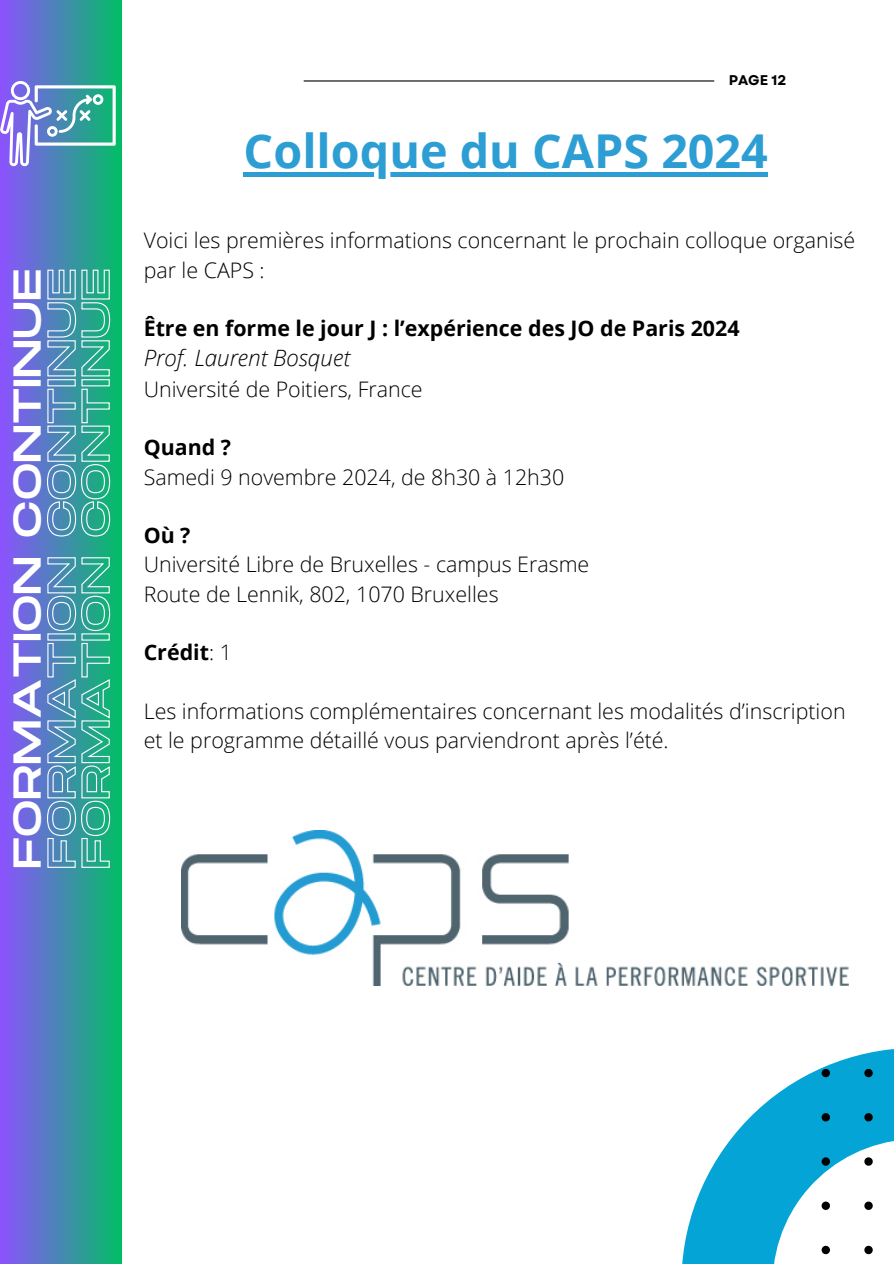
<style>
.page{position:relative;width:894px;height:1264px;background:#fff}
.page>*{position:absolute;margin:0;border:0;box-sizing:border-box;transform-origin:0 0}
.t1{font:700 46.65px "Open Sans";color:#2d9ed3}
.t2{font:38.85px "Monument Extended";color:#fff}
.t3{font:italic 300 22.5px "Open Sans";color:#000}
.t4{font:300 21.45px/29.2px "Open Sans";color:#000}
.t5{font:700 21.45px "Open Sans";color:#000}
.t6{font:700 14.1px "Garet";color:#000}
.s1{font-weight:700}
.s2{font-weight:300}
</style>
<div class="page">
<div style="left:0;top:0;width:121px;height:1263px;background:linear-gradient(to right,#8c52ff,#02bd65)"></div>
<hr style="left:303px;top:80px;width:411px;height:2px;background:#000">
<svg style="left:588px;top:966px;width:305px;height:297px"></svg>
<svg style="left:821px;top:1068px;width:72px;height:195px"></svg>
<svg style="left:0;top:81px;width:116px;height:85px"></svg>
<img style="left:181px;top:830px;width:667px;height:155px">
<hr style="left:243px;top:172px;width:524px;height:4px;background:#2d9ed3">
<svg style="left:46px;top:269px;width:65px;height:599px;background:#51a7aa"></svg>
<h2 class="t2" style="left:6px;top:869px;width:602px;rotate:-90deg">FORMATION CONTINUE</h2>
<p class="t6" style="left:728px;top:70px;width:59px">PAGE 12</p>
<h3 class="t1" style="left:243px;top:119px;width:525px">Colloque du CAPS 2024</h3>
<p class="t4" style="left:144px;top:225px;width:713px">Voici les premières informations concernant le prochain colloque organisé par le CAPS :</p>
<h2 class="t5" style="left:144px;top:313px;width:597px">Être en forme le jour J : l’expérience des JO de Paris 2024</h2>
<h2 class="t3" style="left:144px;top:342px;width:208px">Prof. Laurent Bosquet</h2>
<h2 class="t4" style="left:144px;top:374px;width:280px">Université de Poitiers, France</h2>
<h3 class="t4" style="left:144px;top:432px;width:422px"><span class="s1">Quand ?<br></span>Samedi 9 novembre 2024, de 8h30 à 12h30</h3>
<h3 class="t4" style="left:144px;top:520px;width:447px"><span class="s1">Où ?<br></span>Université Libre de Bruxelles - campus Erasme<br>Route de Lennik, 802, 1070 Bruxelles</h3>
<h3 class="t5" style="left:144px;top:637px;width:90px">Crédit<span class="s2">: 1</span></h3>
<h3 class="t4" style="left:144px;top:695px;width:703px">Les informations complémentaires concernant les modalités d’inscription et le programme détaillé vous parviendront après l’été.</h3>
</div>
